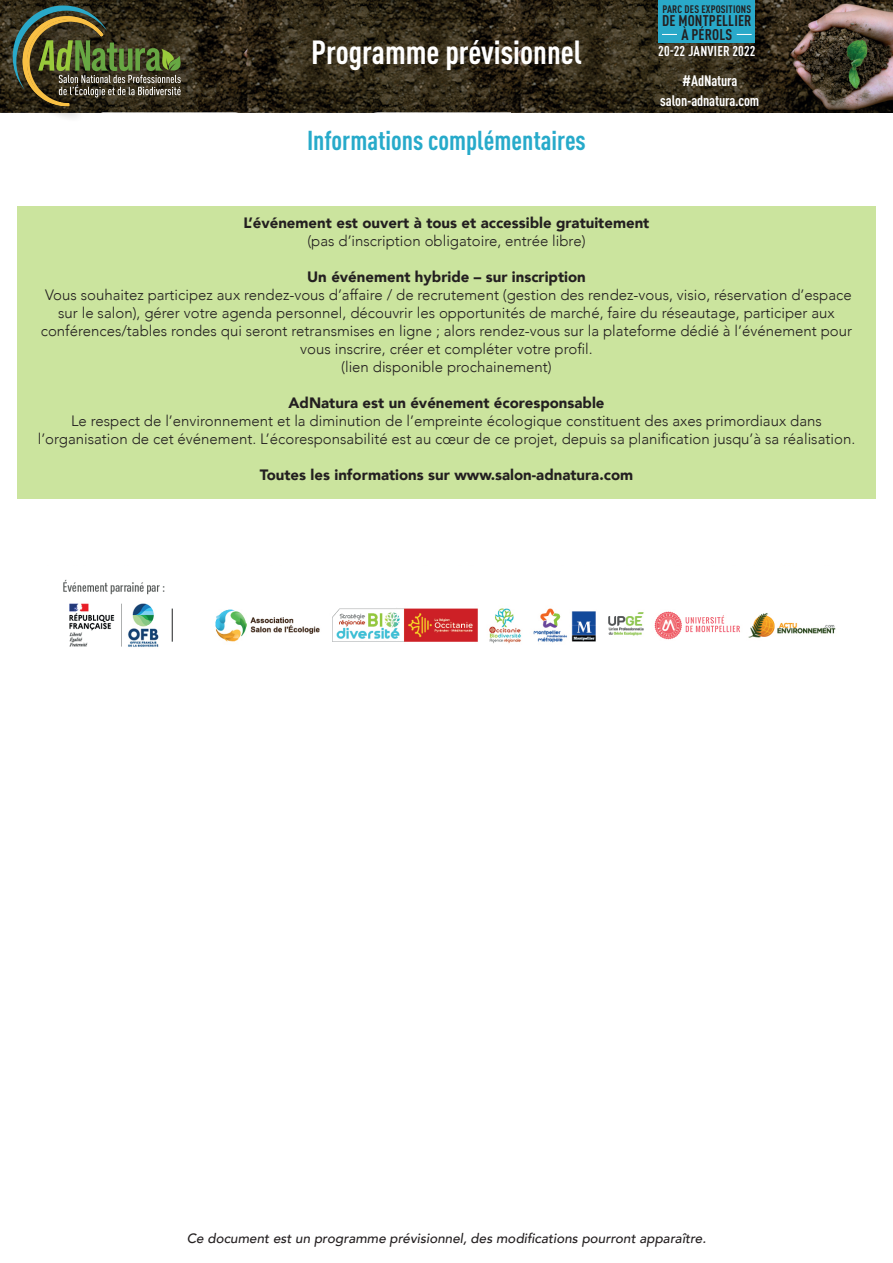
<style>
.page{position:relative;width:893px;height:1263px;background:#fff}
.page>*{position:absolute;margin:0;border:0;box-sizing:border-box;transform-origin:0 0}
.t1{font:700 condensed 33px "DINOT";color:#fff}
.t2{font:700 condensed 27px "DINOT";color:#27aaca}
.t3{font:700 condensed 15.3px "DINOT";letter-spacing:.01em;color:#231f20}
.t4{font:300 15px/18px "Avenir";color:#231f20;text-align:center}
.t5{font:900 15px "Avenir";color:#231f20}
.t6{font:700 condensed 15px "DINOT";letter-spacing:-.01em;color:#fff}
.t7{font:700 condensed 14.1px "DINOT";letter-spacing:.01em;color:#fff}
.t8{font:italic 500 13.5px "Avenir";color:#231f20}
.t9{font:700 condensed 10.8px "DINOT";letter-spacing:.02em;color:#231f20}
</style>
<div class="page">
<img style="left:655px;top:0;width:238px;height:112px">
<img style="left:522px;top:0;width:133px;height:112px">
<img style="left:378px;top:0;width:144px;height:112px">
<img style="left:248px;top:0;width:130px;height:112px">
<img style="left:182px;top:0;width:66px;height:112px">
<img style="left:0;top:0;width:15px;height:112px">
<div style="left:15px;top:8px;width:182px;height:115px;background:#231f20;opacity:.25"></div>
<svg style="left:9px;top:0;width:173px;height:108px;background:#4a4c2e"></svg>
<div style="left:658px;top:0;width:97px;height:43px;background:#29a9c9"></div>
<svg style="left:662px;top:34px;width:15px;height:1px"></svg>
<svg style="left:737px;top:34px;width:15px;height:1px"></svg>
<div style="left:17px;top:206px;width:859px;height:292px;background:#cbe49e"></div>
<img style="left:63px;top:579px;width:773px;height:68px">
<p class="t1" style="left:311px;top:33px;width:272px">Programme prévisionnel</p>
<p class="t2" style="left:307px;top:124px;width:280px">Informations complémentaires</p>
<p class="t9" style="left:662px;top:3px;width:90px">PARC DES EXPOSITIONS</p>
<p class="t3" style="left:662px;top:11px;width:91px">DE MONTPELLIER</p>
<p class="t3" style="left:681px;top:25px;width:52px">À PÉROLS</p>
<p class="t7" style="left:658px;top:42px;width:99px">20-22 JANVIER 2022</p>
<p class="t6" style="left:682px;top:72px;width:57px">#AdNatura</p>
<p class="t6" style="left:660px;top:91px;width:101px">salon-adnatura.com</p>
<p class="t5" style="left:244px;top:210px;width:407px">L’événement est ouvert à tous et accessible gratuitement</p>
<p class="t4" style="left:307px;top:232px;width:280px">(pas d’inscription obligatoire, entrée libre)</p>
<p class="t5" style="left:307px;top:264px;width:280px">Un événement hybride – sur inscription</p>
<p class="t4" style="left:41px;top:286px;width:813px">Vous souhaitez participez aux rendez-vous d’affaire / de recrutement (gestion des rendez-vous, visio, réservation d’espace sur le salon), gérer votre agenda personnel, découvrir les opportunités de marché, faire du réseautage, participer aux conférences/tables rondes qui seront retransmises en ligne ; alors rendez-vous sur la plateforme dédié à l’événement pour vous inscrire, créer et compléter votre profil.</p>
<p class="t4" style="left:341px;top:358px;width:212px">(lien disponible prochainement)</p>
<p class="t5" style="left:288px;top:390px;width:318px">AdNatura est un événement écoresponsable</p>
<p class="t4" style="left:38px;top:412px;width:819px">Le respect de l’environnement et la diminution de l’empreinte écologique constituent des axes primordiaux dans l’organisation de cet événement. L’écoresponsabilité est au cœur de ce projet, depuis sa planification jusqu’à sa réalisation.</p>
<p class="t5" style="left:260px;top:462px;width:375px">Toutes les informations sur www.salon-adnatura.com</p>
<p class="t8" style="left:187px;top:1230px;width:521px">Ce document est un programme prévisionnel, des modifications pourront apparaître.</p>
</div>
